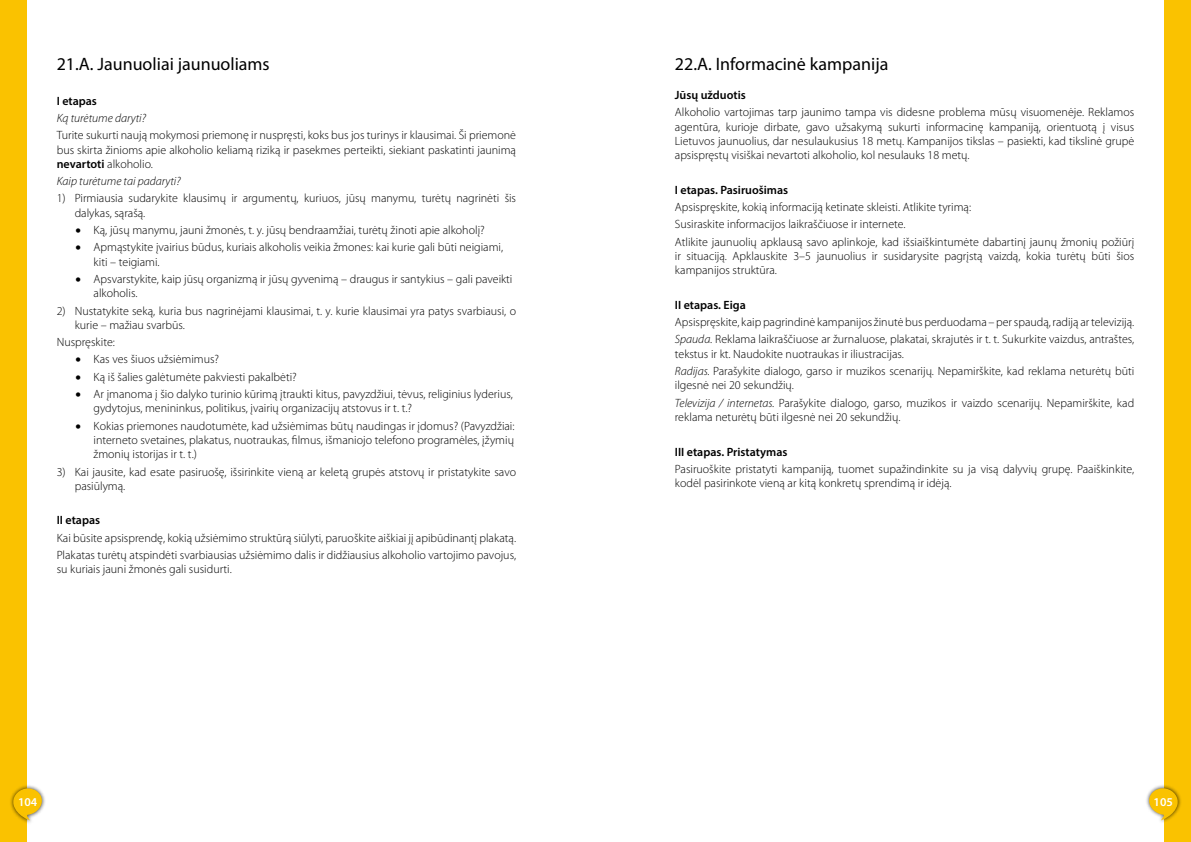
<style>
.page{position:relative;width:1191px;height:842px;background:#fff}
.page>*{position:absolute;margin:0;border:0;box-sizing:border-box;transform-origin:0 0}
.t1{font:18px "Myriad Pro";color:#000}
.t2{font:300 12px/14.4px "Myriad Pro";color:#000}
.t3{font:600 12px "Myriad Pro";color:#000}
.t4{font:italic 300 12px "Myriad Pro";color:#000}
.t5{font:600 12px "Myriad Pro";color:#fff}
.s1{font-weight:600}
.s2{font-style:italic}
</style>
<div class="page">
<div style="left:0;top:0;width:27px;height:842px;background:#fac200"></div>
<div style="left:9px;top:784px;width:37px;height:40px;background:#000;opacity:.75"></div>
<svg style="left:12px;top:788px;width:31px;height:32px"></svg>
<div style="left:1163px;top:0;width:28px;height:842px;background:#fac200"></div>
<div style="left:1145px;top:784px;width:36px;height:40px;background:#000;opacity:.75"></div>
<svg style="left:1147px;top:788px;width:32px;height:32px"></svg>
<h1 class="t1" style="left:57px;top:53px;width:214px">21.A. Jaunuoliai jaunuoliams</h1>
<p class="t3" style="left:57px;top:93px;width:42px">I etapas</p>
<p class="t4" style="left:57px;top:111px;width:91px">Ką turėtume daryti?</p>
<p class="t2" style="left:57px;top:128px;width:461px;text-align:justify">Turite sukurti naują mokymosi priemonę ir nuspręsti, koks bus jos turinys ir klausimai. Ši priemonė bus skirta žinioms apie alkoholio keliamą riziką ir pasekmes perteikti, siekiant paskatinti jaunimą <span class="s1">nevartoti</span> alkoholio.</p>
<p class="t4" style="left:57px;top:174px;width:125px">Kaip turėtume tai padaryti?</p>
<p class="t2" style="left:75px;top:191px;width:443px;text-indent:-18px">1) Pirmiausia sudarykite klausimų ir argumentų, kuriuos, jūsų manymu, turėtų nagrinėti šis dalykas, sąrašą.</p>
<p class="t2" style="left:76px;top:223px;width:411px">• Ką, jūsų manymu, jauni žmonės, t. y. jūsų bendraamžiai, turėtų žinoti apie alkoholį?</p>
<p class="t2" style="left:94px;top:240px;width:411px;text-indent:-18px">• Apmąstykite įvairius būdus, kuriais alkoholis veikia žmones: kai kurie gali būti neigiami, kiti – teigiami.</p>
<p class="t2" style="left:94px;top:272px;width:420px;text-indent:-18px">• Apsvarstykite, kaip jūsų organizmą ir jūsų gyvenimą – draugus ir santykius – gali paveikti alkoholis.</p>
<p class="t2" style="left:75px;top:303px;width:443px;text-indent:-18px">2) Nustatykite seką, kuria bus nagrinėjami klausimai, t. y. kurie klausimai yra patys svarbiausi, o kurie – mažiau svarbūs.</p>
<p class="t2" style="left:57px;top:335px;width:60px">Nuspręskite:</p>
<p class="t2" style="left:76px;top:352px;width:145px">• Kas ves šiuos užsiėmimus?</p>
<p class="t2" style="left:76px;top:369px;width:223px">• Ką iš šalies galėtumėte pakviesti pakalbėti?</p>
<p class="t2" style="left:94px;top:387px;width:421px;text-indent:-18px">• Ar įmanoma į šio dalyko turinio kūrimą įtraukti kitus, pavyzdžiui, tėvus, religinius lyderius, gydytojus, menininkus, politikus, įvairių organizacijų atstovus ir t. t.?</p>
<p class="t2" style="left:94px;top:418px;width:422px;text-align:justify;text-indent:-18px">• Kokias priemones naudotumėte, kad užsiėmimas būtų naudingas ir įdomus? (Pavyzdžiai: interneto svetaines, plakatus, nuotraukas, filmus, išmaniojo telefono programėles, įžymių žmonių istorijas ir t. t.)</p>
<p class="t2" style="left:75px;top:464px;width:443px;text-indent:-18px">3) Kai jausite, kad esate pasiruošę, išsirinkite vieną ar keletą grupės atstovų ir pristatykite savo pasiūlymą.</p>
<p class="t3" style="left:57px;top:513px;width:45px">II etapas</p>
<p class="t2" style="left:57px;top:529px;width:461px;line-height:17.2px">Kai būsite apsisprendę, kokią užsiėmimo struktūrą siūlyti, paruoškite aiškiai jį apibūdinantį plakatą.<br>Plakatas turėtų atspindėti svarbiausias užsiėmimo dalis ir didžiausius alkoholio vartojimo pavojus,</p>
<p class="t2" style="left:57px;top:562px;width:177px">su kuriais jauni žmonės gali susidurti.</p>
<h1 class="t1" style="left:675px;top:53px;width:215px">22.A. Informacinė kampanija</h1>
<p class="t3" style="left:675px;top:87px;width:72px">Jūsų užduotis</p>
<p class="t2" style="left:675px;top:105px;width:461px;text-align:justify">Alkoholio vartojimas tarp jaunimo tampa vis didesne problema mūsų visuomenėje. Reklamos agentūra, kurioje dirbate, gavo užsakymą sukurti informacinę kampaniją, orientuotą į visus Lietuvos jaunuolius, dar nesulaukusius 18 metų. Kampanijos tikslas – pasiekti, kad tikslinė grupė apsispręstų visiškai nevartoti alkoholio, kol nesulauks 18 metų.</p>
<p class="t3" style="left:675px;top:182px;width:115px">I etapas. Pasiruošimas</p>
<p class="t2" style="left:675px;top:198px;width:461px;line-height:17.2px">Apsispręskite, kokią informaciją ketinate skleisti. Atlikite tyrimą:<br>Susiraskite informacijos laikraščiuose ir internete.<br>Atlikite jaunuolių apklausą savo aplinkoje, kad išsiaiškintumėte dabartinį jaunų žmonių požiūrį</p>
<p class="t2" style="left:675px;top:249px;width:461px">ir situaciją. Apklauskite 3–5 jaunuolius ir susidarysite pagrįstą vaizdą, kokia turėtų būti šios kampanijos struktūra.</p>
<p class="t3" style="left:675px;top:297px;width:72px">II etapas. Eiga</p>
<p class="t2" style="left:675px;top:313px;width:461px;line-height:17.2px">Apsispręskite, kaip pagrindinė kampanijos žinutė bus perduodama – per spaudą, radiją ar televiziją.<br><span class="s2">Spauda.</span> Reklama laikraščiuose ar žurnaluose, plakatai, skrajutės ir t. t. Sukurkite vaizdus, antraštes,</p>
<p class="t2" style="left:675px;top:345px;width:461px;line-height:17.2px">tekstus ir kt. Naudokite nuotraukas ir iliustracijas.<br><span class="s2">Radijas.</span> Parašykite dialogo, garso ir muzikos scenarijų. Nepamirškite, kad reklama neturėtų būti</p>
<p class="t2" style="left:675px;top:377px;width:461px;line-height:17.2px">ilgesnė nei 20 sekundžių.<br><span class="s2">Televizija / internetas.</span> Parašykite dialogo, garso, muzikos ir vaizdo scenarijų. Nepamirškite, kad</p>
<p class="t2" style="left:675px;top:410px;width:227px">reklama neturėtų būti ilgesnė nei 20 sekundžių.</p>
<p class="t3" style="left:675px;top:444px;width:114px">III etapas. Pristatymas</p>
<p class="t2" style="left:675px;top:461px;width:461px">Pasiruoškite pristatyti kampaniją, tuomet supažindinkite su ja visą dalyvių grupę. Paaiškinkite, kodėl pasirinkote vieną ar kitą konkretų sprendimą ir idėją.</p>
<p class="t5" style="left:18px;top:794px;width:21px">104</p>
<p class="t5" style="left:1153px;top:795px;width:21px">105</p>
</div>
